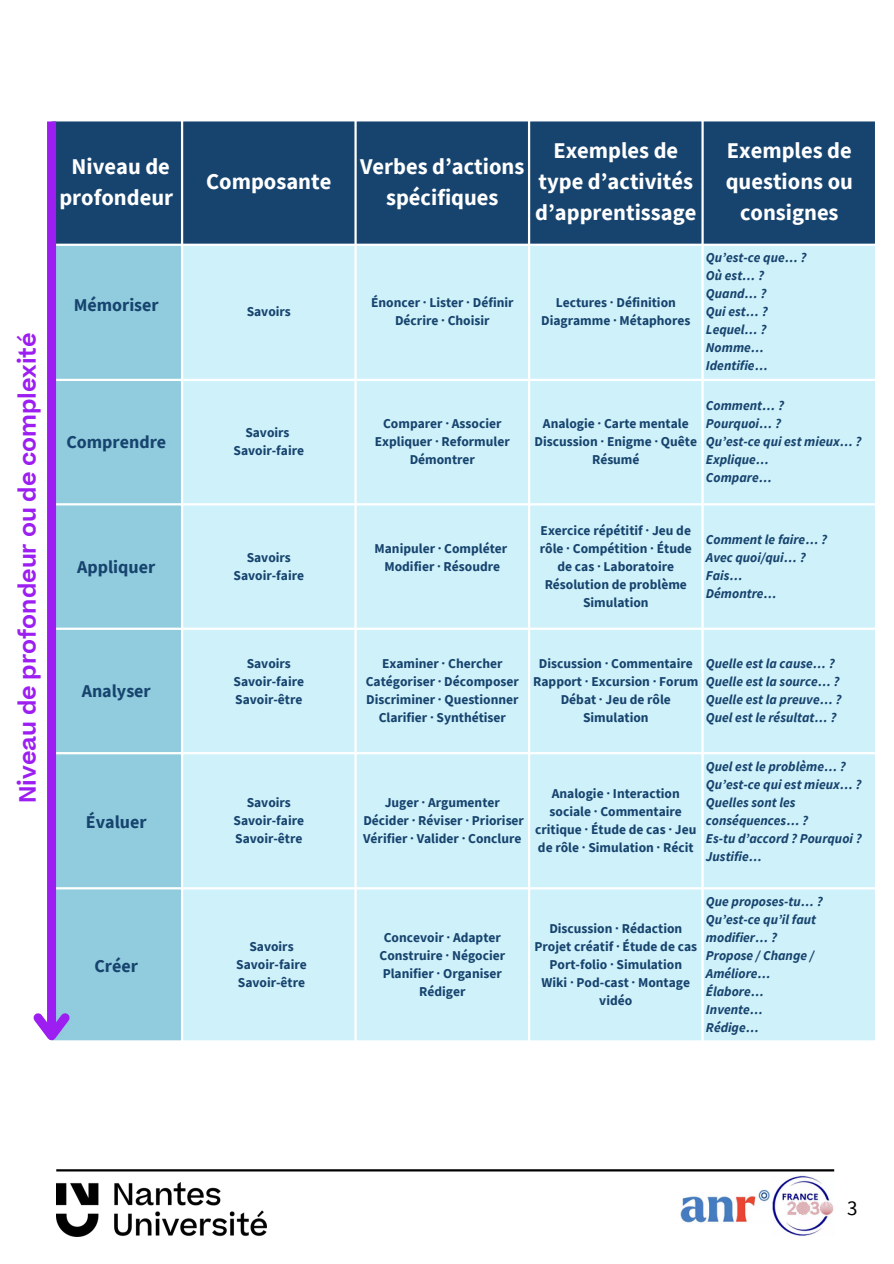
<style>
.page{position:relative;width:894px;height:1264px;background:#fff}
.page>*{position:absolute;margin:0;border:0;box-sizing:border-box;transform-origin:0 0}
.t1{font:700 22.5px/31px "Source Sans Pro";color:#fff;text-align:center}
.t2{font:600 22.5px "Beatrice";color:#9c1ef1}
.t3{font:21px "Source Sans Pro";color:#000}
.t4{font:700 18px "Source Sans Pro";color:#17446e}
.t5{font:700 13.5px/18px "Source Sans Pro";color:#17446e;text-align:center}
.t6{font:italic 700 13.5px/18px "Source Sans Pro";color:#17446e}
.s1{font-family:"Noto Sans"}
</style>
<div class="page">
<img style="left:56px;top:1182px;width:211px;height:54px">
<hr style="left:56px;top:1169px;width:778px;height:2px;background:#000">
<div style="left:56px;top:121px;width:818px;height:123px;background:#17446e"></div>
<div style="left:56px;top:246px;width:125px;height:794px;background:#90ccdd"></div>
<div style="left:183px;top:246px;width:691px;height:794px;background:#cff1fa"></div>
<div style="left:47px;top:121px;width:9px;height:914px;background:#9c1ef1"></div>
<svg style="left:33px;top:1005px;width:45px;height:36px"></svg>
<img style="left:680px;top:1189px;width:90px;height:34px">
<img style="left:772px;top:1175px;width:62px;height:61px">
<h1 class="t2" style="left:19px;top:803px;width:472px;rotate:-90deg">Niveau de profondeur ou de complexité</h1>
<h1 class="t1" style="left:59px;top:150px;width:115px">Niveau de profondeur</h1>
<h3 class="t4" style="left:74px;top:293px;width:87px">Mémoriser</h3>
<h1 class="t1" style="left:206px;top:165px;width:127px">Composante</h1>
<h1 class="t1" style="left:360px;top:150px;width:166px">Verbes d’actions spécifiques</h1>
<h1 class="t1" style="left:535px;top:134px;width:163px">Exemples de type d’activités d’apprentissage</h1>
<h1 class="t1" style="left:725px;top:134px;width:129px">Exemples de questions ou consignes</h1>
<p class="t5" style="left:246px;top:302px;width:46px">Savoirs</p>
<p class="t5" style="left:371px;top:293px;width:144px">Énoncer <span class="s1">⸱</span> Lister <span class="s1">⸱</span> Définir<br>Décrire <span class="s1">⸱</span> Choisir</p>
<p class="t5" style="left:541px;top:293px;width:151px">Lectures <span class="s1">⸱</span> Définition<br>Diagramme <span class="s1">⸱</span> Métaphores</p>
<p class="t6" style="left:705px;top:248px;width:102px">Qu’est-ce que… ?<br>Où est… ?<br>Quand… ?<br>Qui est… ?<br>Lequel… ?<br>Nomme…<br>Identifie…</p>
<h3 class="t4" style="left:66px;top:430px;width:101px">Comprendre</h3>
<p class="t5" style="left:233px;top:423px;width:72px">Savoirs<br>Savoir-faire</p>
<p class="t5" style="left:375px;top:414px;width:136px">Comparer <span class="s1">⸱</span> Associer<br>Expliquer <span class="s1">⸱</span> Reformuler<br>Démontrer</p>
<p class="t5" style="left:534px;top:414px;width:164px">Analogie <span class="s1">⸱</span> Carte mentale<br>Discussion <span class="s1">⸱</span> Enigme <span class="s1">⸱</span> Quête<br>Résumé</p>
<p class="t6" style="left:705px;top:396px;width:157px">Comment… ?<br>Pourquoi… ?<br>Qu’est-ce qui est mieux… ?<br>Explique…<br>Compare…</p>
<h3 class="t4" style="left:77px;top:555px;width:80px">Appliquer</h3>
<p class="t5" style="left:233px;top:548px;width:72px">Savoirs<br>Savoir-faire</p>
<p class="t5" style="left:374px;top:539px;width:134px">Manipuler <span class="s1">⸱</span> Compléter<br>Modifier <span class="s1">⸱</span> Résoudre</p>
<p class="t5" style="left:539px;top:521px;width:153px">Exercice répétitif <span class="s1">⸱</span> Jeu de rôle <span class="s1">⸱</span> Compétition <span class="s1">⸱</span> Étude de cas <span class="s1">⸱</span> Laboratoire<br>Résolution de problème<br>Simulation</p>
<p class="t6" style="left:705px;top:530px;width:123px">Comment le faire… ?<br>Avec quoi/qui… ?<br>Fais…<br>Démontre…</p>
<h3 class="t4" style="left:82px;top:679px;width:71px">Analyser</h3>
<h3 class="t4" style="left:86px;top:810px;width:62px">Évaluer</h3>
<h3 class="t4" style="left:94px;top:954px;width:45px">Créer</h3>
<p class="t5" style="left:233px;top:654px;width:72px">Savoirs<br>Savoir-faire<br>Savoir-être</p>
<p class="t5" style="left:365px;top:654px;width:154px">Examiner <span class="s1">⸱</span> Chercher<br>Catégoriser <span class="s1">⸱</span> Décomposer<br>Discriminer <span class="s1">⸱</span> Questionner<br>Clarifier <span class="s1">⸱</span> Synthétiser</p>
<p class="t5" style="left:533px;top:654px;width:167px">Discussion <span class="s1">⸱</span> Commentaire<br>Rapport <span class="s1">⸱</span> Excursion <span class="s1">⸱</span> Forum<br>Débat <span class="s1">⸱</span> Jeu de rôle<br>Simulation</p>
<p class="t6" style="left:705px;top:654px;width:137px">Quelle est la cause… ?<br>Quelle est la source… ?<br>Quelle est la preuve… ?<br>Quel est le résultat… ?</p>
<p class="t5" style="left:233px;top:792px;width:72px">Savoirs<br>Savoir-faire<br>Savoir-être</p>
<p class="t5" style="left:363px;top:792px;width:162px">Juger <span class="s1">⸱</span> Argumenter<br>Décider <span class="s1">⸱</span> Réviser <span class="s1">⸱</span> Prioriser<br>Vérifier <span class="s1">⸱</span> Valider <span class="s1">⸱</span> Conclure</p>
<p class="t5" style="left:535px;top:783px;width:163px">Analogie <span class="s1">⸱</span> Interaction sociale <span class="s1">⸱</span> Commentaire critique <span class="s1">⸱</span> Étude de cas <span class="s1">⸱</span> Jeu de rôle <span class="s1">⸱</span> Simulation <span class="s1">⸱</span> Récit</p>
<p class="t6" style="left:705px;top:756px;width:157px">Quel est le problème… ?<br>Qu’est-ce qui est mieux… ?<br>Quelles sont les conséquences… ?<br>Es-tu d’accord ? Pourquoi ?<br>Justifie…</p>
<p class="t5" style="left:236px;top:936px;width:72px">Savoirs<br>Savoir-faire<br>Savoir-être</p>
<p class="t5" style="left:379px;top:927px;width:127px">Concevoir <span class="s1">⸱</span> Adapter<br>Construire <span class="s1">⸱</span> Négocier<br>Planifier <span class="s1">⸱</span> Organiser<br>Rédiger</p>
<p class="t5" style="left:534px;top:918px;width:164px">Discussion <span class="s1">⸱</span> Rédaction<br>Projet créatif <span class="s1">⸱</span> Étude de cas<br>Port-folio <span class="s1">⸱</span> Simulation<br>Wiki <span class="s1">⸱</span> Pod-cast <span class="s1">⸱</span> Montage vidéo</p>
<p class="t6" style="left:705px;top:891px;width:118px">Que proposes-tu… ?<br>Qu’est-ce qu’il faut modifier… ?<br>Propose / Change /<br>Améliore…<br>Élabore…<br>Invente…<br>Rédige…</p>
<h2 class="t3" style="left:846px;top:1194px;width:12px">3</h2>
</div>
